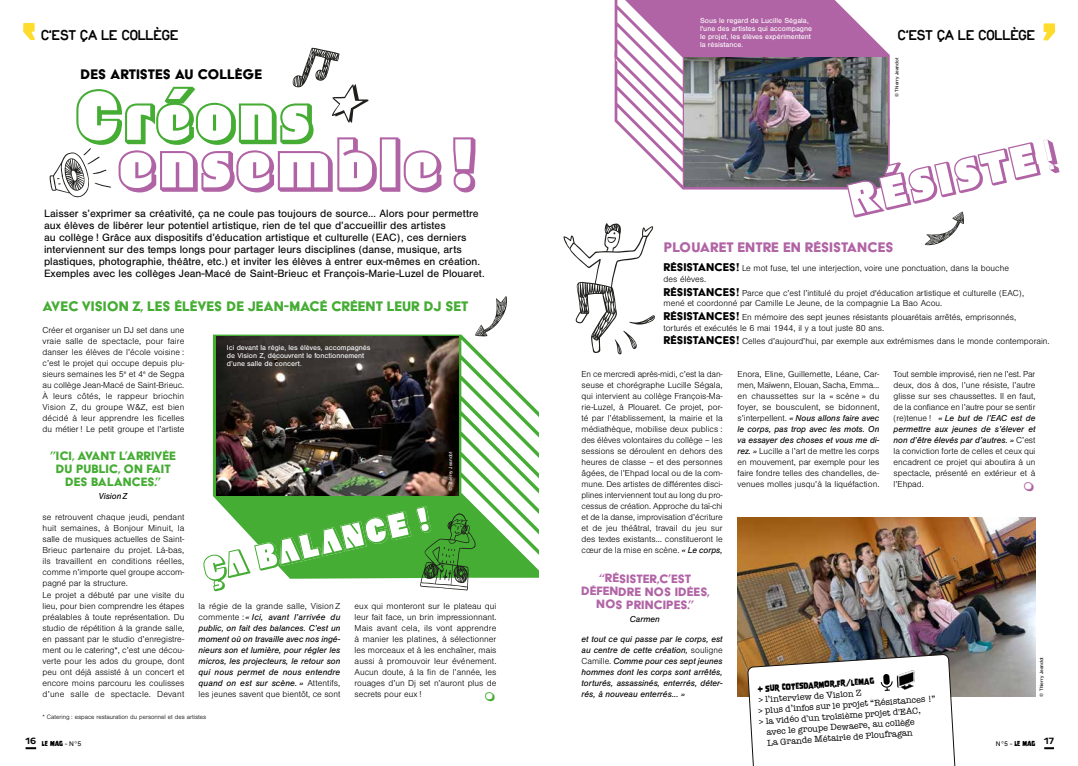
<style>
.page{position:relative;width:1078px;height:766px;background:#fff}
.page>*{position:absolute;margin:0;border:0;box-sizing:border-box;transform-origin:0 0}
.t1{font:68.4px "Waldo Shadow";color:#b164a5}
.t2{font:68.4px "Waldo Shadow";color:#45ac34}
.t3{font:42.8px "Waldo Shadow";color:#b164a5}
.t4{font:30px "Waldo Shadow";color:#b164a5}
.t5{font:30px "Waldo Shadow";color:#45ac34}
.t6{font:16px "Acier BAT Text Solid";color:#45ac34}
.t7{font:16px "Acier BAT Text Solid";color:#b164a5}
.t8{font:16px "Acier BAT Text Solid";color:#000}
.t9{font:15px "Duepuntozerobold";color:#000}
.t10{font:14px/13.1px "Acier BAT Text Solid";color:#45ac34;text-align:center}
.t11{font:14px/13px "Acier BAT Text Solid";letter-spacing:-.005em;color:#b164a5;text-align:center}
.t12{font:11px/12px "Nimbus San";color:#000}
.t13{font:300 9px/11px "Nimbus San";color:#000;text-align:justify}
.t14{font:italic 9px/11px "Nimbus San";color:#000;text-align:justify}
.t15{font:9px "American Typewriter";color:#000}
.t16{font:8px "Nove";color:#000}
.t17{font:7.5px/8px "Nimbus San";color:#fff}
.t18{font:300 6.5px "Nimbus San";color:#000}
.t19{font:6.5px "Nove";letter-spacing:-.005em;color:#000}
.t20{font:5px "Nimbus San";color:#000}
.t21{font:5px "Nimbus San";color:#fff}
.s1{font-size:43.2px}
.s2{font-family:"Jurriaan 3 D Dark"}
.s3{font-family:"Acier BAT Text Solid";font-weight:400;font-size:13px}
.s4{font-weight:400;font-style:italic}
.s5{font-weight:300;font-style:normal}
.s6{font-family:"Nimbus San";font-size:7px}
</style>
<div class="page">
<svg style="left:26px;top:747px;width:10px;height:2px"></svg>
<svg style="left:1044px;top:747px;width:9px;height:2px"></svg>
<svg style="left:213px;top:334px;width:325px;height:77px"></svg>
<svg style="left:213px;top:411px;width:326px;height:167px"></svg>
<svg style="left:619px;top:126px;width:270px;height:63px"></svg>
<img style="left:737px;top:517px;width:298px;height:179px">
<svg style="left:23px;top:23px;width:12px;height:17px"></svg>
<svg style="left:1043px;top:23px;width:11px;height:17px"></svg>
<svg style="left:614px;top:0;width:275px;height:126px;fill:#b164a5"></svg>
<img style="left:684px;top:58px;width:203px;height:129px">
<svg style="left:924px;top:211px;width:39px;height:34px"></svg>
<svg style="left:474px;top:296px;width:33px;height:40px"></svg>
<svg style="left:563px;top:223px;width:92px;height:131px"></svg>
<img style="left:216px;top:337px;width:242px;height:158px">
<svg style="left:747px;top:654px;width:207px;height:111px"></svg>
<svg style="left:292px;top:48px;width:76px;height:75px"></svg>
<svg style="left:49px;top:148px;width:62px;height:50px"></svg>
<svg style="left:847px;top:165px;width:43px;height:25px"></svg>
<svg style="left:203px;top:506px;width:272px;height:85px"></svg>
<p class="t17" style="left:700px;top:17px;width:113px">Sous le regard de Lucille Ségala, l'une des artistes qui accompagne le projet, les élèves expérimentent la résistance.</p>
<h3 class="t9" style="left:41px;top:26px;width:139px">C’EST ÇA LE COLLÈGE</h3>
<h3 class="t9" style="left:897px;top:26px;width:139px">C’EST ÇA LE COLLÈGE</h3>
<p class="t20" style="left:893px;top:97px;width:41px;rotate:-90deg">© Thierry Jeandot</p>
<h3 class="t8" style="left:80px;top:66px;width:183px">DES ARTISTES AU COLLÈGE</h3>
<h1 class="t2" style="left:75px;top:69px;width:241px">Créons</h1>
<h1 class="t1" style="left:118px;top:116px;width:361px">ensemble!</h1>
<h2 class="t3" style="left:841px;top:172px;width:214px;rotate:-13deg"><span class="s1">R</span>ÉSISTE <span class="s2">!</span></h2>
<p class="t12" style="left:44px;top:207px;width:442px">Laisser s’exprimer sa créativité, ça ne coule pas toujours de source… Alors pour permettre aux élèves de libérer leur potentiel artistique, rien de tel que d’accueillir des artistes<br>au collège ! Grâce aux dispositifs d’éducation artistique et culturelle (EAC), ces derniers interviennent sur des temps longs pour partager leurs disciplines (danse, musique, arts plastiques, photographie, théâtre, etc.) et inviter les élèves à entrer eux-mêmes en création.<br>Exemples avec les collèges Jean-Macé de Saint-Brieuc et François-Marie-Luzel de Plouaret.</p>
<h3 class="t7" style="left:663px;top:238px;width:231px">PLOUARET ENTRE EN RÉSISTANCES</h3>
<p class="t13" style="left:663px;top:263px;width:347px"><span class="s3">RÉSISTANCES !</span> Le mot fuse, tel une interjection, voire une ponctuation, dans la bouche des élèves.</p>
<p class="t13" style="left:663px;top:287px;width:362px"><span class="s3">RÉSISTANCES !</span> Parce que c’est l’intitulé du projet d'éducation artistique et culturelle (EAC), mené et coordonné par Camille Le Jeune, de la compagnie La Bao Acou.</p>
<p class="t13" style="left:663px;top:312px;width:354px"><span class="s3">RÉSISTANCES !</span> En mémoire des sept jeunes résistants plouarétais arrêtés, emprisonnés, torturés et exécutés le 6 mai 1944, il y a tout juste 80 ans.</p>
<p class="t13" style="left:663px;top:336px;width:387px"><span class="s3">RÉSISTANCES !</span> Celles d’aujourd’hui, par exemple aux extrémismes dans le monde contemporain.</p>
<h3 class="t6" style="left:43px;top:298px;width:427px">AVEC VISION Z, LES ÉLÈVES DE JEAN-MACÉ CRÉENT LEUR DJ SET</h3>
<p class="t13" style="left:43px;top:325px;width:143px">Créer et organiser un DJ set dans une vraie salle de spectacle, pour faire danser les élèves de l’école voisine : c’est le projet qui occupe depuis plu&shy;sieurs semaines les 5<sup>e</sup> et 4<sup>e</sup> de Segpa au collège Jean-Macé de Saint-Brieuc.<br>À leurs côtés, le rappeur briochin Vision Z, du groupe W&amp;Z, est bien décidé à leur apprendre les ficelles du métier ! Le petit groupe et l’artiste</p>
<p class="t17" style="left:227px;top:343px;width:145px">Ici devant la régie, les élèves, accompagnés de Vision Z, découvrent le fonctionnement d’une salle de concert.</p>
<p class="t13" style="left:737px;top:369px;width:143px">Enora, Eline, Guillemette, Léane, Car&shy;men, Maïwenn, Elouan, Sacha, Emma… en chaussettes sur la « scène » du foyer, se bousculent, se bidonnent, s’interpellent. <span class="s4">« Nous allons faire avec le corps, pas trop avec les mots. On va essayer des choses et vous me di&shy;rez. »</span> Lucille a l’art de mettre les corps en mouvement, par exemple pour les faire fondre telles des chandelles, de&shy;venues molles jusqu’à la liquéfaction.</p>
<p class="t13" style="left:581px;top:369px;width:143px">En ce mercredi après-midi, c’est la dan&shy;seuse et chorégraphe Lucille Ségala, qui intervient au collège François-Ma&shy;rie-Luzel, à Plouaret. Ce projet, por&shy;té par l’établissement, la mairie et la médiathèque, mobilise deux publics : des élèves volontaires du collège – les sessions se déroulent en dehors des heures de classe – et des personnes âgées, de l’Ehpad local ou de la com&shy;mune. Des artistes de différentes disci&shy;plines interviennent tout au long du pro&shy;cessus de création. Approche du taï-chi et de la danse, improvisation d’écriture et de jeu théâtral, travail du jeu sur des textes existants… constitueront le cœur de la mise en scène. <span class="s4">« Le corps,</span></p>
<p class="t13" style="left:893px;top:369px;width:143px">Tout semble improvisé, rien ne l’est. Par deux, dos à dos, l’une résiste, l’autre glisse sur ses chaussettes. Il en faut, de la confiance en l’autre pour se sentir (re)tenue ! <span class="s4">« Le but de l’EAC est de permettre aux jeunes de s’élever et non d’être élevés par d’autres. »</span> C’est la conviction forte de celles et ceux qui encadrent ce projet qui aboutira à un spectacle, présenté en extérieur et à l’Ehpad.</p>
<h3 class="t10" style="left:50px;top:449px;width:127px">”ICI, AVANT L’ARRIVÉE<br>DU PUBLIC, ON FAIT<br>DES BALANCES.”</h3>
<p class="t14" style="left:99px;top:490px;width:30px">VisionZ</p>
<p class="t21" style="left:447px;top:490px;width:41px;rotate:-90deg">© Thierry Jeandot</p>
<h3 class="t4" style="left:1022px;top:458px;width:13px">.</h3>
<p class="t13" style="left:43px;top:512px;width:143px;text-align:left">se retrouvent chaque jeudi, pendant huit semaines, à Bonjour Minuit, la salle de musiques actuelles de Saint-Brieuc partenaire du projet. Là-bas, ils travaillent en conditions réelles, comme n’importe quel groupe accom&shy;pagné par la structure.<br>Le projet a débuté par une visite du lieu, pour bien comprendre les étapes préalables à toute représentation. Du studio de répétition à la grande salle, en passant par le studio d’enregistre&shy;ment ou le catering*, c’est une décou&shy;verte pour les ados du groupe, dont peu ont déjà assisté à un concert et encore moins parcouru les coulisses d’une salle de spectacle. Devant</p>
<h3 class="t11" style="left:581px;top:571px;width:130px">“RÉSISTER,C’EST<br>DÉFENDRE NOS IDÉES,<br>NOS PRINCIPES.”</h3>
<p class="t14" style="left:629px;top:613px;width:32px">Carmen</p>
<p class="t14" style="left:198px;top:600px;width:143px"><span class="s5">la régie de la grande salle, VisionZ commente :</span> « Ici, avant l’arrivée du public, on fait des balances. C’est un moment où on travaille avec nos ingé&shy;nieurs son et lumière, pour régler les micros, les projecteurs, le retour son qui nous permet de nous entendre quand on est sur scène. » <span class="s5">Attentifs, les jeunes savent que bientôt, ce sont</span></p>
<p class="t13" style="left:354px;top:600px;width:143px">eux qui monteront sur le plateau qui leur fait face, un brin impressionnant.<br>Mais avant cela, ils vont apprendre à manier les platines, à sélectionner les morceaux et à les enchaîner, mais aussi à promouvoir leur événement.<br>Aucun doute, à la fin de l’année, les rouages d’un Dj set n’auront plus de secrets pour eux !</p>
<p class="t14" style="left:581px;top:633px;width:143px">et tout ce qui passe par le corps, est au centre de cette création, <span class="s5">souligne Camille.</span> Comme pour ces sept jeunes hommes dont les corps sont arrêtés, torturés, assassinés, enterrés, déter&shy;rés, à nouveau enterrés... »</p>
<p class="t20" style="left:1038px;top:696px;width:41px;rotate:-90deg">© Thierry Jeandot</p>
<p class="t16" style="left:757px;top:684px;width:118px;rotate:-4deg">+ SUR COTESDARMOR.FR/LEMAG</p>
<p class="t15" style="left:757px;top:692px;width:104px;rotate:-4deg">&gt; l’interview de Vision Z</p>
<h3 class="t5" style="left:484px;top:667px;width:13px">.</h3>
<p class="t15" style="left:757px;top:703px;width:179px;rotate:-4deg">&gt; plus d’infos sur le projet “Résistances !”</p>
<p class="t15" style="left:758px;top:714px;width:163px;rotate:-4deg">&gt; la vidéo d'un troisième projet d'EAC,</p>
<p class="t18" style="left:43px;top:712px;width:165px">* Catering : espace restauration du personnel et des artistes</p>
<p class="t15" style="left:765px;top:724px;width:150px;rotate:-4deg">avec le groupe Dewaere, au collège</p>
<p class="t15" style="left:766px;top:735px;width:147px;rotate:-4deg">La Grande Métairie de Ploufragan</p>
<p class="t19" style="left:26px;top:739px;width:57px"><sup>16</sup> LE MAG <span class="s6">- N°5</span></p>
<p class="t19" style="left:995px;top:739px;width:60px"><span class="s6">N°5 -</span> LE MAG <sup>17</sup></p>
</div>
